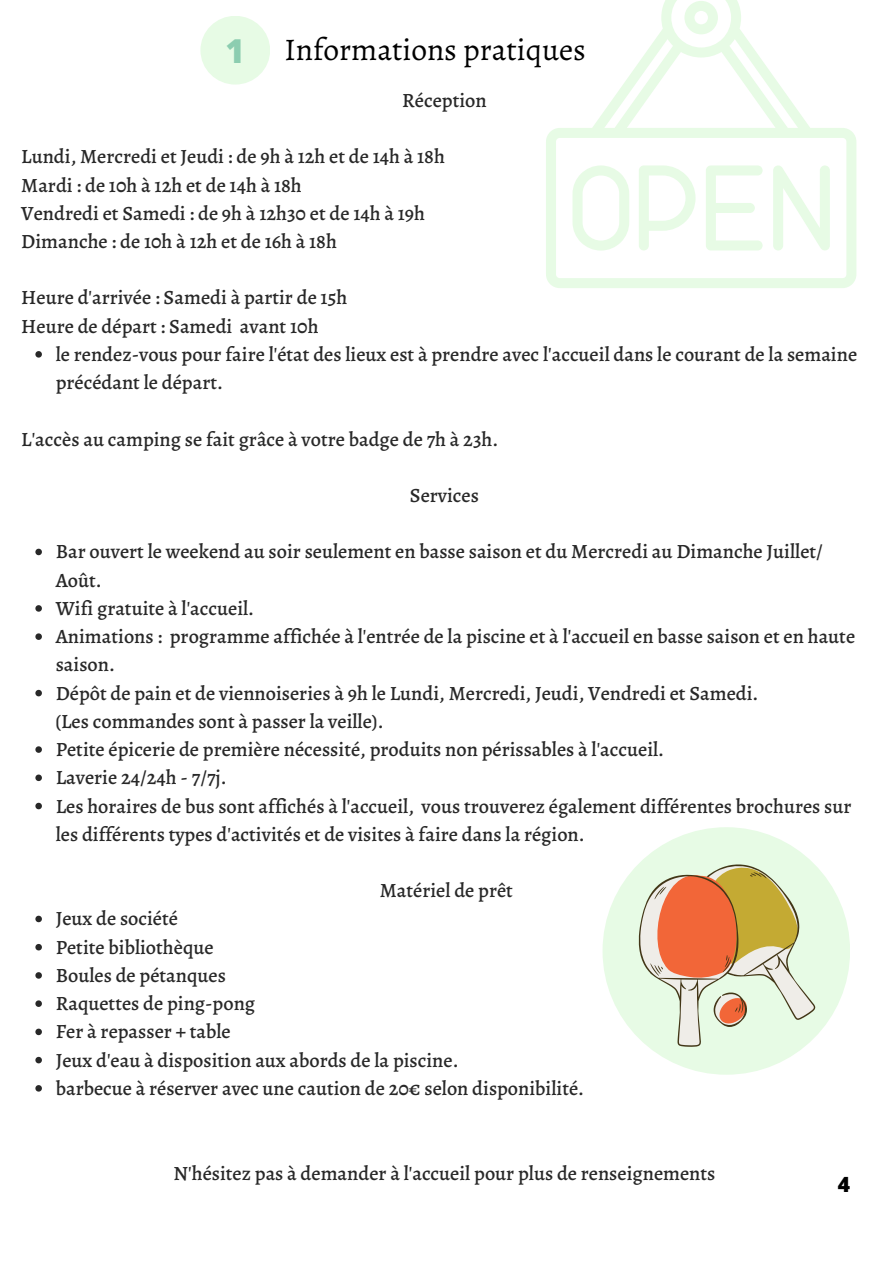
<style>
.page{position:relative;width:893px;height:1264px;background:#fff}
.page>*{position:absolute;margin:0;border:0;box-sizing:border-box;transform-origin:0 0}
.t1{font:800 33px "Open Sans";color:#8ccdb0}
.t2{font:31.5px "Alegreya";color:#000}
.t3{font:800 21px "Open Sans";color:#000}
.t4{font:500 20.25px/28.2px "Alegreya";color:#282828}
</style>
<div class="page">
<svg style="left:35px;top:351px;width:7px;height:6px"></svg>
<svg style="left:35px;top:548px;width:7px;height:7px"></svg>
<svg style="left:35px;top:605px;width:7px;height:6px"></svg>
<svg style="left:35px;top:633px;width:7px;height:7px"></svg>
<svg style="left:35px;top:690px;width:7px;height:6px"></svg>
<svg style="left:35px;top:746px;width:7px;height:6px"></svg>
<svg style="left:35px;top:774px;width:7px;height:7px"></svg>
<svg style="left:35px;top:802px;width:7px;height:7px"></svg>
<svg style="left:35px;top:915px;width:7px;height:7px"></svg>
<svg style="left:35px;top:944px;width:7px;height:6px"></svg>
<svg style="left:35px;top:972px;width:7px;height:6px"></svg>
<svg style="left:35px;top:1000px;width:7px;height:6px"></svg>
<svg style="left:35px;top:1028px;width:7px;height:7px"></svg>
<svg style="left:35px;top:1056px;width:7px;height:7px"></svg>
<svg style="left:35px;top:1085px;width:7px;height:6px"></svg>
<svg style="left:546px;top:0;width:310px;height:288px"></svg>
<div style="left:602px;top:827px;width:248px;height:247px;background:#e7fbe5;border-radius:50%"></div>
<svg style="left:635px;top:855px;width:181px;height:191px"></svg>
<div style="left:200px;top:16px;width:70px;height:68px;background:#e7fbe5;border-radius:50%"></div>
<p class="t1" style="left:226px;top:28px;width:21px">1</p>
<p class="t2" style="left:284px;top:28px;width:303px">Informations pratiques</p>
<p class="t4" style="left:402px;top:86px;width:86px">Réception</p>
<p class="t4" style="left:21px;top:142px;width:425px">Lundi, Mercredi et Jeudi : de 9h à 12h et de 14h à 18h</p>
<p class="t4" style="left:21px;top:171px;width:282px">Mardi : de 10h à 12h et de 14h à 18h</p>
<p class="t4" style="left:21px;top:199px;width:405px">Vendredi et Samedi : de 9h à 12h30 et de 14h à 19h</p>
<p class="t4" style="left:21px;top:227px;width:317px">Dimanche : de 10h à 12h et de 16h à 18h</p>
<p class="t4" style="left:21px;top:283px;width:327px">Heure d'arrivée : Samedi à partir de 15h</p>
<p class="t4" style="left:21px;top:312px;width:299px">Heure de départ : Samedi avant 10h</p>
<p class="t4" style="left:56px;top:340px;width:802px">le rendez-vous pour faire l'état des lieux est à prendre avec l'accueil dans le courant de la semaine précédant le départ.</p>
<p class="t4" style="left:21px;top:424px;width:478px">L'accès au camping se fait grâce à votre badge de 7h à 23h.</p>
<p class="t4" style="left:410px;top:481px;width:71px">Services</p>
<p class="t4" style="left:56px;top:537px;width:768px">Bar ouvert le weekend au soir seulement en basse saison et du Mercredi au Dimanche Juillet/<br>Août.</p>
<p class="t4" style="left:56px;top:594px;width:200px">Wifi gratuite à l'accueil.</p>
<p class="t4" style="left:56px;top:622px;width:800px">Animations : programme affichée à l'entrée de la piscine et à l'accueil en basse saison et en haute saison.</p>
<p class="t4" style="left:56px;top:678px;width:704px">Dépôt de pain et de viennoiseries à 9h le Lundi, Mercredi, Jeudi, Vendredi et Samedi.</p>
<p class="t4" style="left:56px;top:735px;width:610px">Petite épicerie de première nécessité, produits non périssables à l'accueil.</p>
<p class="t4" style="left:56px;top:763px;width:172px">Laverie 24/24h - 7/7j.</p>
<p class="t4" style="left:56px;top:791px;width:797px">Les horaires de bus sont affichés à l'accueil, vous trouverez également différentes brochures sur les différents types d'activités et de visites à faire dans la région.</p>
<p class="t4" style="left:55px;top:707px;width:329px">(Les commandes sont à passer la veille).</p>
<p class="t4" style="left:380px;top:876px;width:135px">Matériel de prêt</p>
<p class="t4" style="left:56px;top:904px;width:124px">Jeux de société</p>
<p class="t4" style="left:56px;top:932px;width:159px">Petite bibliothèque</p>
<p class="t4" style="left:56px;top:961px;width:172px">Boules de pétanques</p>
<p class="t4" style="left:56px;top:989px;width:201px">Raquettes de ping-pong</p>
<p class="t4" style="left:56px;top:1017px;width:176px">Fer à repasser + table</p>
<p class="t4" style="left:56px;top:1045px;width:404px">Jeux d'eau à disposition aux abords de la piscine.</p>
<p class="t4" style="left:56px;top:1073px;width:530px">barbecue à réserver avec une caution de 20€ selon disponibilité.</p>
<p class="t4" style="left:173px;top:1158px;width:543px">N'hésitez pas à demander à l'accueil pour plus de renseignements</p>
<p class="t3" style="left:837px;top:1169px;width:14px">4</p>
</div>
